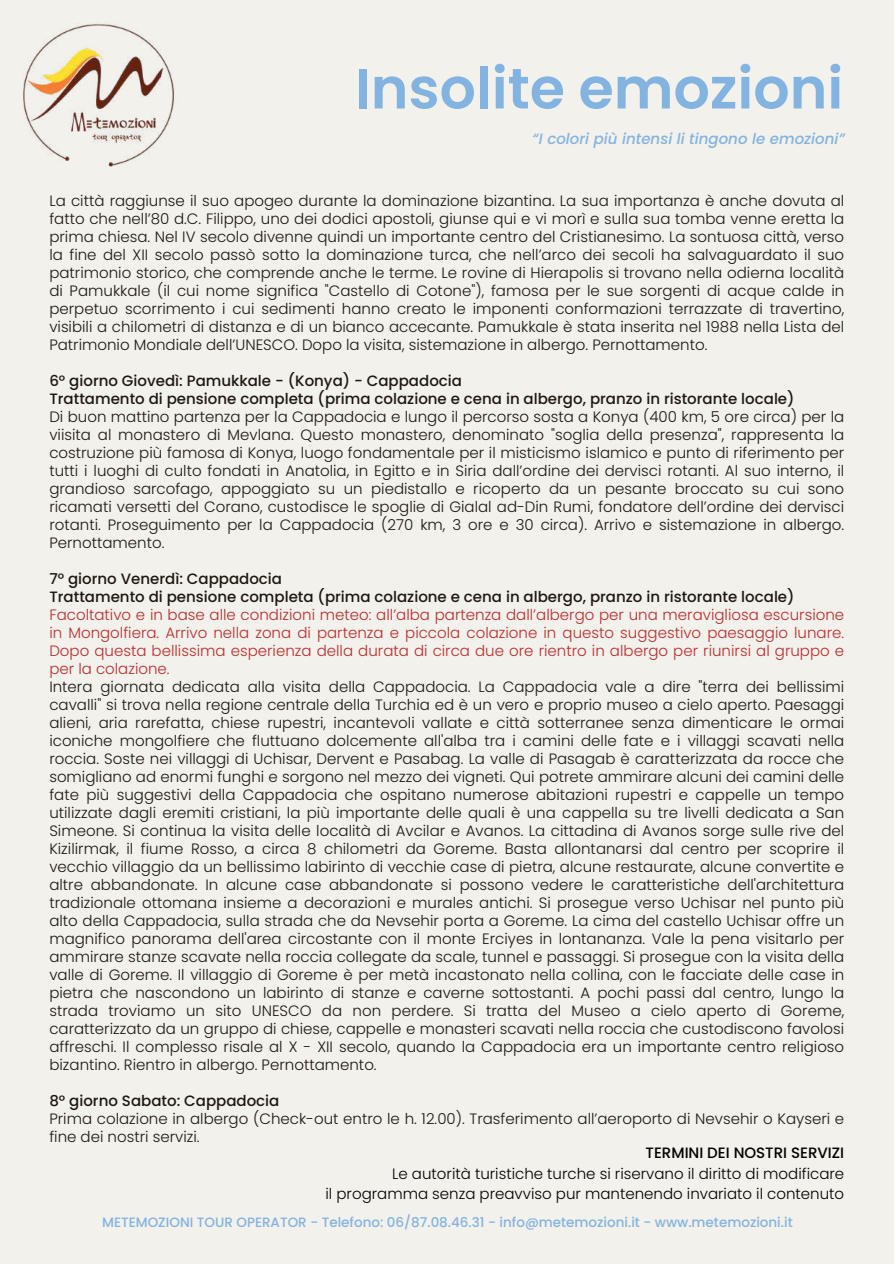
<style>
.page{position:relative;width:894px;height:1264px;background:#fff}
.page>*{position:absolute;margin:0;border:0;box-sizing:border-box;transform-origin:0 0}
.t1{font:600 57px "Poppins";color:#83b3e0}
.t2{font:300 15px/18px "Poppins";color:#1e170f;text-align:justify}
.t3{font:300 15px/18px "Poppins";color:#ba2d2d;text-align:justify}
.t4{font:500 15px/18px "Poppins";color:#1e170f}
.t5{font:300 15px/20.2px "Poppins";color:#000;text-align:right}
.t6{font:italic 500 15px "Poppins";color:#83b3e0}
.t7{font:500 15px "Poppins";color:#000}
.t8{font:500 13.5px "Poppins";color:#83b3e0}
</style>
<div class="page">
<div style="left:0;top:0;width:893px;height:1263px;background:#f2f1eb"></div>
<img style="left:23px;top:23px;width:151px;height:144px">
<h1 class="t1" style="left:355px;top:49px;width:489px">Insolite emozioni</h1>
<p class="t6" style="left:532px;top:128px;width:314px">“I colori più intensi li tingono le emozioni”</p>
<p class="t2" style="left:49px;top:191px;width:796px">La città raggiunse il suo apogeo durante la dominazione bizantina. La sua importanza è anche dovuta al fatto che nell’80 d.C. Filippo, uno dei dodici apostoli, giunse qui e vi morì e sulla sua tomba venne eretta la prima chiesa. Nel IV secolo divenne quindi un importante centro del Cristianesimo. La sontuosa città, verso la fine del XII secolo passò sotto la dominazione turca, che nell’arco dei secoli ha salvaguardato il suo patrimonio storico, che comprende anche le terme. Le rovine di Hierapolis si trovano nella odierna località di Pamukkale (il cui nome significa "Castello di Cotone"), famosa per le sue sorgenti di acque calde in perpetuo scorrimento i cui sedimenti hanno creato le imponenti conformazioni terrazzate di travertino, visibili a chilometri di distanza e di un bianco accecante. Pamukkale è stata inserita nel 1988 nella Lista del Patrimonio Mondiale dell’UNESCO. Dopo la visita, sistemazione in albergo. Pernottamento.</p>
<p class="t4" style="left:49px;top:371px;width:746px">6° giorno Giovedì: Pamukkale - (Konya) - Cappadocia<br>Trattamento di pensione completa (prima colazione e cena in albergo, pranzo in ristorante locale)</p>
<p class="t2" style="left:49px;top:407px;width:796px">Di buon mattino partenza per la Cappadocia e lungo il percorso sosta a Konya (400 km, 5 ore circa) per la viisita al monastero di Mevlana. Questo monastero, denominato "soglia della presenza", rappresenta la costruzione più famosa di Konya, luogo fondamentale per il misticismo islamico e punto di riferimento per tutti i luoghi di culto fondati in Anatolia, in Egitto e in Siria dall’ordine dei dervisci rotanti. Al suo interno, il grandioso sarcofago, appoggiato su un piedistallo e ricoperto da un pesante broccato su cui sono ricamati versetti del Corano, custodisce le spoglie di Gialal ad-Din Rumi, fondatore dell’ordine dei dervisci rotanti. Proseguimento per la Cappadocia (270 km, 3 ore e 30 circa). Arrivo e sistemazione in albergo.<br>Pernottamento.</p>
<p class="t4" style="left:49px;top:569px;width:746px">7° giorno Venerdì: Cappadocia<br>Trattamento di pensione completa (prima colazione e cena in albergo, pranzo in ristorante locale)</p>
<p class="t3" style="left:49px;top:605px;width:796px">Facoltativo e in base alle condizioni meteo: all’alba partenza dall’albergo per una meravigliosa escursione in Mongolfiera. Arrivo nella zona di partenza e piccola colazione in questo suggestivo paesaggio lunare.<br>Dopo questa bellissima esperienza della durata di circa due ore rientro in albergo per riunirsi al gruppo e per la colazione.</p>
<p class="t2" style="left:49px;top:677px;width:796px">Intera giornata dedicata alla visita della Cappadocia. La Cappadocia vale a dire "terra dei bellissimi cavalli" si trova nella regione centrale della Turchia ed è un vero e proprio museo a cielo aperto. Paesaggi alieni, aria rarefatta, chiese rupestri, incantevoli vallate e città sotterranee senza dimenticare le ormai iconiche mongolfiere che fluttuano dolcemente all'alba tra i camini delle fate e i villaggi scavati nella roccia. Soste nei villaggi di Uchisar, Dervent e Pasabag. La valle di Pasagab è caratterizzata da rocce che somigliano ad enormi funghi e sorgono nel mezzo dei vigneti. Qui potrete ammirare alcuni dei camini delle fate più suggestivi della Cappadocia che ospitano numerose abitazioni rupestri e cappelle un tempo utilizzate dagli eremiti cristiani, la più importante delle quali è una cappella su tre livelli dedicata a San Simeone. Si continua la visita delle località di Avcilar e Avanos. La cittadina di Avanos sorge sulle rive del Kizilirmak, il fiume Rosso, a circa 8 chilometri da Goreme. Basta allontanarsi dal centro per scoprire il vecchio villaggio da un bellissimo labirinto di vecchie case di pietra, alcune restaurate, alcune convertite e altre abbandonate. In alcune case abbandonate si possono vedere le caratteristiche dell'architettura tradizionale ottomana insieme a decorazioni e murales antichi. Si prosegue verso Uchisar nel punto più alto della Cappadocia, sulla strada che da Nevsehir porta a Goreme. La cima del castello Uchisar offre un magnifico panorama dell'area circostante con il monte Erciyes in lontananza. Vale la pena visitarlo per ammirare stanze scavate nella roccia collegate da scale, tunnel e passaggi. Si prosegue con la visita della valle di Goreme. Il villaggio di Goreme è per metà incastonato nella collina, con le facciate delle case in pietra che nascondono un labirinto di stanze e caverne sottostanti. A pochi passi dal centro, lungo la strada troviamo un sito UNESCO da non perdere. Si tratta del Museo a cielo aperto di Goreme, caratterizzato da un gruppo di chiese, cappelle e monasteri scavati nella roccia che custodiscono favolosi affreschi. Il complesso risale al X - XII secolo, quando la Cappadocia era un importante centro religioso bizantino. Rientro in albergo. Pernottamento.</p>
<p class="t4" style="left:49px;top:1091px;width:231px">8° giorno Sabato: Cappadocia</p>
<p class="t2" style="left:49px;top:1109px;width:796px">Prima colazione in albergo (Check-out entro le h. 12.00). Trasferimento all’aeroporto di Nevsehir o Kayseri e fine dei nostri servizi.</p>
<p class="t7" style="left:645px;top:1142px;width:200px">TERMINI DEI NOSTRI SERVIZI</p>
<p class="t5" style="left:325px;top:1163px;width:520px">Le autorità turistiche turche si riservano il diritto di modificare<br>il programma senza preavviso pur mantenendo invariato il contenuto</p>
<p class="t8" style="left:102px;top:1212px;width:692px">METEMOZIONI TOUR OPERATOR - Telefono: 06/87.08.46.31 - info@metemozioni.it - www.metemozioni.it</p>
</div>
